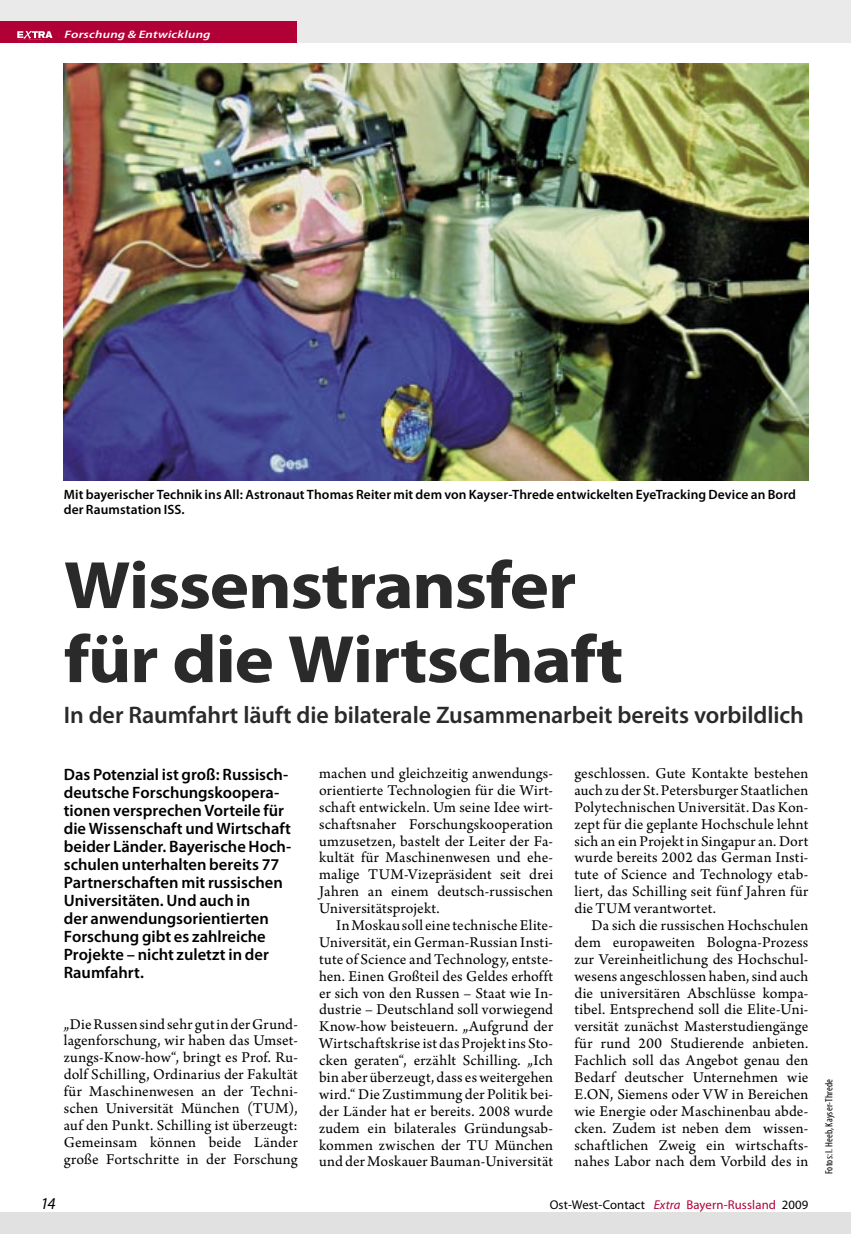
<style>
.page{position:relative;width:851px;height:1234px;background:#fff}
.page>*{position:absolute;margin:0;border:0;box-sizing:border-box;transform-origin:0 0}
.Head_1{font:700 67.5px "Myriad Pro";letter-spacing:-.02em;color:#2a2a2a;scale:1.11 1}
.Head_1_-_Subhead{font:600 24px "Myriad Pro";letter-spacing:-.005em;color:#2a2a2a}
.Basis_Vorspann{font:600 16.5px/18px "Myriad Pro";color:#000}
.t1{font:italic 16.5px "Myriad Pro";color:#000}
.Basistext_mit_Einzug{font:15.75px/16.8px "Arno Pro";letter-spacing:.01em;color:#000;text-align:justify}
.Basistext_ohne_Einzug{font:15.75px/16.8px "Arno Pro";letter-spacing:.01em;color:#000;text-align:justify}
.Bildunterschrift{font:600 13.5px/15px "Myriad Pro";letter-spacing:.01em;color:#000}
.t2{font:12.75px "Myriad Pro";letter-spacing:.01em;color:#000}
.t3{font:italic 600 10.8px "Myriad Pro";letter-spacing:.015em;color:#fff;scale:1.25 1}
.Fotoverweis{font:condensed 10.5px "Myriad Pro";letter-spacing:.015em;color:#000}
.s1{font-style:italic;color:#b10036}
.s2{color:#b10036}
</style>
<div class="page">
<div style="left:0;top:1211px;width:850px;height:22px;background:#e1e1e1"></div>
<svg style="left:850px;top:1212px;width:1px;height:21px"></svg>
<div style="left:0;top:0;width:850px;height:43px;background:#eaeaea"></div>
<img style="left:64px;top:64px;width:744px;height:416px">
<div style="left:0;top:21px;width:297px;height:22px;background:#b10036"></div>
<svg style="left:17px;top:31px;width:36px;height:9px"></svg>
<p class="t3" style="left:64px;top:27px;width:118px">Forschung &amp; Entwicklung</p>
<p class="Bildunterschrift" style="left:64px;top:487px;width:733px">Mit bayerischer Technik ins All: Astronaut Thomas Reiter mit dem von Kayser-Threde entwickelten EyeTracking Device an Bord der Raumstation ISS.</p>
<p class="Head_1" style="left:64px;top:541px;width:463px">Wissenstransfer</p>
<p class="Head_1" style="left:64px;top:615px;width:505px">für die Wirtschaft</p>
<p class="Head_1_-_Subhead" style="left:64px;top:699px;width:741px">In der Raumfahrt läuft die bilaterale Zusammenarbeit bereits vorbildlich</p>
<p class="Basis_Vorspann" style="left:64px;top:764px;width:229px">Das Potenzial ist groß: Russisch&shy;deutsche Forschungskoopera&shy;tionen versprechen Vorteile für die Wissenschaft und Wirtschaft beider Länder. Bayerische Hoch&shy;schulen unterhalten bereits 77<br>Partnerschaften mit russischen<br>Universitäten. Und auch in<br>der anwendungsorientierten<br>Forschung gibt es zahlreiche<br>Projekte – nicht zuletzt in der<br>Raumfahrt.</p>
<p class="Basistext_ohne_Einzug" style="left:64px;top:1015px;width:235px">„Die Russen sind sehr gut in der Grund&shy;lagenforschung, wir haben das Umset&shy;zungs-Know-how“, bringt es Prof. Ru&shy;dolf Schilling, Ordinarius der Fakultät für Maschinenwesen an der Techni&shy;schen Universität München (TUM), auf den Punkt. Schilling ist überzeugt:<br>Gemeinsam können beide Länder große Fortschritte in der Forschung</p>
<p class="Basistext_ohne_Einzug" style="left:319px;top:765px;width:235px">machen und gleichzeitig anwendungs&shy;orientierte Technologien für die Wirt&shy;schaft entwickeln. Um seine Idee wirt&shy;schaftsnaher Forschungskooperation umzusetzen, bastelt der Leiter der Fa&shy;kultät für Maschinenwesen und ehe&shy;malige TUM-Vizepräsident seit drei Jahren an einem deutsch-russischen Universitätsprojekt.</p>
<p class="Basistext_mit_Einzug" style="left:319px;top:917px;width:235px;text-indent:17px">In Moskau soll eine technische Elite-Universität, ein German-Russian Insti&shy;tute of Science and Technology, entste&shy;hen. Einen Großteil des Geldes erhofft er sich von den Russen – Staat wie In&shy;dustrie – Deutschland soll vorwiegend Know-how beisteuern. „Aufgrund der Wirtschaftskrise ist das Projekt ins Sto&shy;cken geraten“, erzählt Schilling. „Ich bin aber überzeugt, dass es weitergehen wird.“ Die Zustimmung der Politik bei&shy;der Länder hat er bereits. 2008 wurde zudem ein bilaterales Gründungsab&shy;kommen zwischen der TU München und der Moskauer Bauman-Universität</p>
<p class="Basistext_mit_Einzug" style="left:574px;top:765px;width:235px">geschlossen. Gute Kontakte bestehen auch zu der St. Petersburger Staatlichen Polytechnischen Universität. Das Kon&shy;zept für die geplante Hochschule lehnt sich an ein Projekt in Singapur an. Dort wurde bereits 2002 das German Insti&shy;tute of Science and Technology etab&shy;liert, das Schilling seit fünf Jahren für die TUM verantwortet.</p>
<p class="Basistext_mit_Einzug" style="left:574px;top:917px;width:235px;text-indent:17px">Da sich die russischen Hochschulen dem europaweiten Bologna-Prozess zur Vereinheitlichung des Hochschul&shy;wesens angeschlossen haben, sind auch die universitären Abschlüsse kompa&shy;tibel. Entsprechend soll die Elite-Uni&shy;versität zunächst Masterstudiengänge für rund 200 Studierende anbieten.<br>Fachlich soll das Angebot genau den Bedarf deutscher Unternehmen wie E.ON, Siemens oder VW in Bereichen wie Energie oder Maschinenbau abde&shy;cken. Zudem ist neben dem wissen&shy;schaftlichen Zweig ein wirtschafts&shy;nahes Labor nach dem Vorbild des in</p>
<p class="t1" style="left:41px;top:1192px;width:17px">14</p>
<p class="t2" style="left:549px;top:1196px;width:260px">Ost-West-Contact <span class="s1">Extra</span> <span class="s2">Bayern-Russland</span> 2009</p>
<p class="Fotoverweis" style="left:823px;top:1174px;width:97px;rotate:-90deg">Fotos: I. Heeb, Kayser-Threde</p>
</div>
